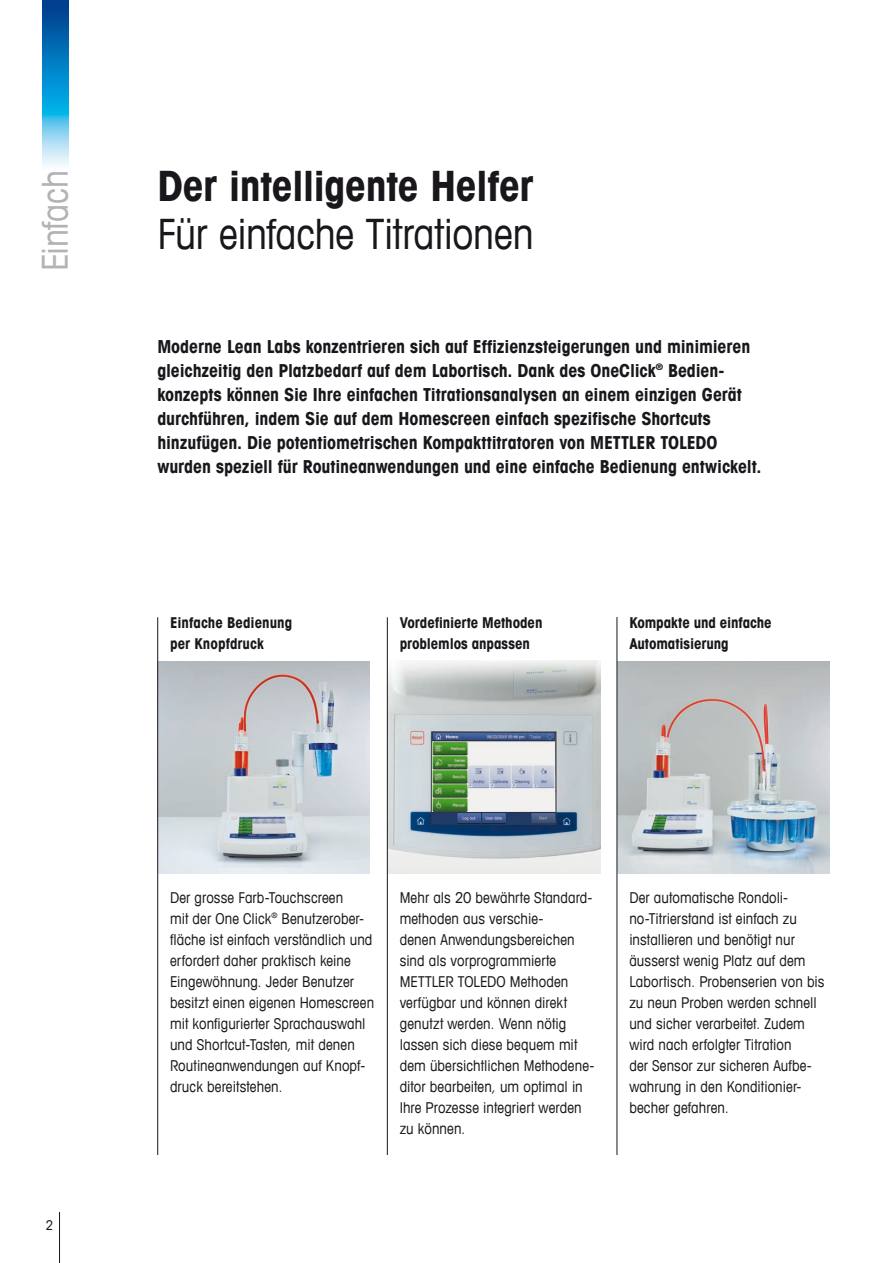
<style>
.page{position:relative;width:893px;height:1263px;background:#fff}
.page>*{position:absolute;margin:0;border:0;box-sizing:border-box;transform-origin:0 0}
.e_Titel1_28_32_Book{font:condensed 42px "Avant Garde Com";letter-spacing:-.005em;color:#1a171c}
.e_Titel1_28_32_Bold{font:700 condensed 42px "Avant Garde Com";letter-spacing:-.01em;color:#1a171c}
.e_Banner_text_vertic{font:condensed 36px "Avant Garde Com";letter-spacing:-.01em;color:#b1b3b4}
.e_Lead_text_12_16_Bo{font:700 condensed 18px/24px "Avant Garde Com";letter-spacing:-.005em;color:#1a171c}
._12_Running_Text_10{font:condensed 15px/21px "Avant Garde Com";letter-spacing:.005em;color:#1a171c}
.e_Text_10_14_Book{font:condensed 15px/21px "Avant Garde Com";letter-spacing:.005em;color:#1a171c}
.e_Text_10_14_Book-2{font:700 condensed 15px/21px "Avant Garde Com";letter-spacing:-.005em;color:#1a171c}
.t1{font:condensed 13.5px "Avant Garde Com";color:#1a171c}
</style>
<div class="page">
<hr style="left:59px;top:1212px;width:1px;height:51px;background:#1a171c">
<img style="left:43px;top:0;width:25px;height:166px">
<img style="left:158px;top:661px;width:212px;height:213px">
<img style="left:388px;top:661px;width:212px;height:212px">
<img style="left:618px;top:661px;width:212px;height:213px">
<hr style="left:617px;top:617px;width:1px;height:538px;background:#1a171c">
<hr style="left:387px;top:617px;width:1px;height:538px;background:#1a171c">
<hr style="left:157px;top:617px;width:1px;height:538px;background:#1a171c">
<p class="e_Banner_text_vertic" style="left:33px;top:271px;width:103px;rotate:-90deg">Einfach</p>
<p class="e_Titel1_28_32_Bold" style="left:157px;top:158px;width:378px">Der intelligente Helfer</p>
<p class="e_Titel1_28_32_Book" style="left:157px;top:207px;width:378px">Für einfache Titrationen</p>
<p class="e_Lead_text_12_16_Bo" style="left:157px;top:334px;width:605px">Moderne Lean Labs konzentrieren sich auf Effizienzsteigerungen und minimieren gleichzeitig den Platzbedarf auf dem Labortisch. Dank des OneClick<sup>®</sup> Bedien&shy;konzepts können Sie Ihre einfachen Titrationsanalysen an einem einzigen Gerät durchführen, indem Sie auf dem Homescreen einfach spezifische Shortcuts hinzufügen. Die potentiometrischen Kompakttitratoren von METTLER TOLEDO wurden speziell für Routineanwendungen und eine einfache Bedienung entwickelt.</p>
<p class="t1" style="left:46px;top:1217px;width:9px">2</p>
<p class="e_Text_10_14_Book-2" style="left:170px;top:612px;width:124px">Einfache Bedienung per Knopfdruck</p>
<p class="e_Text_10_14_Book-2" style="left:400px;top:612px;width:144px">Vordefinierte Methoden</p>
<p class="e_Text_10_14_Book-2" style="left:400px;top:633px;width:132px">problemlos anpassen</p>
<p class="e_Text_10_14_Book-2" style="left:629px;top:612px;width:144px">Kompakte und einfache<br>Automatisierung</p>
<p class="e_Text_10_14_Book" style="left:170px;top:886px;width:206px">Der grosse Farb-Touchscreen<br>mit der One Click<sup>®</sup> Benutzerober&shy;fläche ist einfach verständlich und erfordert daher praktisch keine<br>Eingewöhnung. Jeder Benutzer besitzt einen eigenen Homescreen mit konfigurierter Sprachauswahl und Shortcut-Tasten, mit denen<br>Routineanwendungen auf Knopf&shy;druck bereitstehen.</p>
<p class="_12_Running_Text_10" style="left:400px;top:886px;width:196px">Mehr als 20 bewährte Standard&shy;methoden aus verschie-<br>denen Anwendungsbereichen sind als vorprogrammierte<br>METTLER TOLEDO Methoden verfügbar und können direkt genutzt werden. Wenn nötig lassen sich diese bequem mit dem übersichtlichen Methodene&shy;ditor bearbeiten, um optimal in<br>Ihre Prozesse integriert werden zu können.</p>
<p class="_12_Running_Text_10" style="left:629px;top:886px;width:197px">Der automatische Rondoli&shy;no-Titrierstand ist einfach zu installieren und benötigt nur äusserst wenig Platz auf dem<br>Labortisch. Probenserien von bis zu neun Proben werden schnell und sicher verarbeitet. Zudem wird nach erfolgter Titration<br>der Sensor zur sicheren Aufbe&shy;wahrung in den Konditionier&shy;becher gefahren.</p>
</div>
